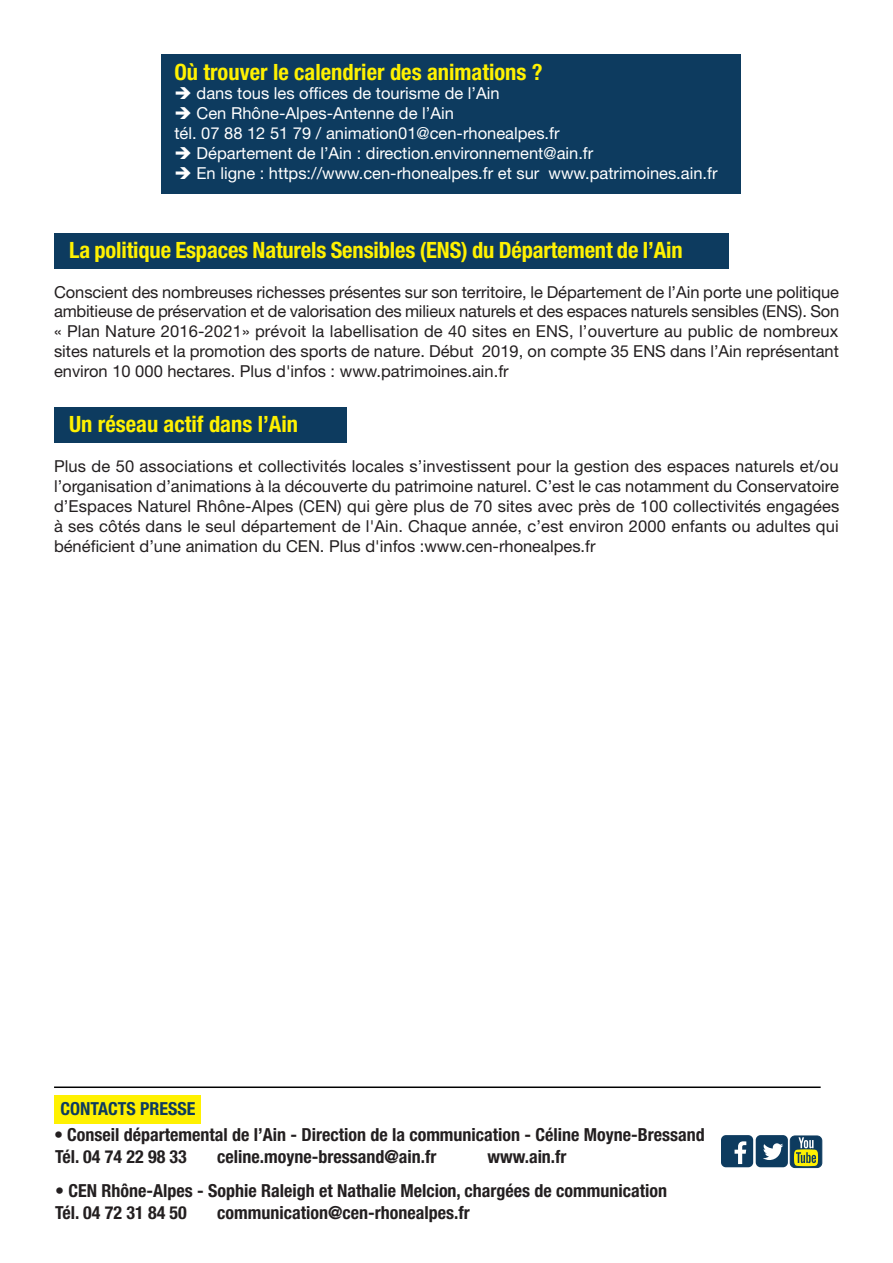
<style>
.page{position:relative;width:893px;height:1263px;background:#fff}
.page>*{position:absolute;margin:0;border:0;box-sizing:border-box;transform-origin:0 0}
.t1{font:700 condensed 22.5px "Helvetica Neue LT Pro";letter-spacing:-.005em;color:#fff101}
.t2{font:700 condensed 18px "Helvetica Neue LT Pro";color:#231f20}
.t3{font:700 condensed 18px "Helvetica Neue LT Pro";color:#0d3b5f}
.t4{font:16.5px/19.8px "Helvetica Neue LT Pro";color:#231f20;text-align:justify}
.t5{font:16.5px/19.8px "Helvetica Neue LT Pro";color:#fff}
.s1{font-weight:400;font-stretch:normal}
</style>
<div class="page">
<div style="left:54px;top:234px;width:674px;height:35px;background:#0d3b5f"></div>
<div style="left:54px;top:407px;width:293px;height:35px;background:#0d3b5f"></div>
<div style="left:721px;top:1135px;width:32px;height:32px;background:#0d3b5f;border-radius:5px"></div>
<svg style="left:734px;top:1141px;width:12px;height:23px"></svg>
<div style="left:756px;top:1135px;width:32px;height:32px;background:#0d3b5f;border-radius:5px"></div>
<svg style="left:763px;top:1143px;width:20px;height:17px"></svg>
<div style="left:790px;top:1136px;width:32px;height:32px;background:#0d3b5f;border:1px solid #0d3b5f;border-radius:5px"></div>
<svg style="left:794px;top:1137px;width:24px;height:29px"></svg>
<hr style="left:54px;top:1086px;width:767px;height:2px;background:#000">
<div style="left:54px;top:1095px;width:146px;height:28px;background:#fff101"></div>
<div style="left:162px;top:54px;width:579px;height:139px;background:#0d3b5f"></div>
<p class="t1" style="left:174px;top:58px;width:370px">Où trouver le calendrier des animations ?</p>
<p class="t5" style="left:174px;top:83px;width:327px">➔ dans tous les offices de tourisme de l’Ain</p>
<p class="t5" style="left:174px;top:103px;width:387px">➔ Cen Rhône-Alpes-Antenne de l’Ain<br>tél. 07 88 12 51 79 / animation01@cen-rhonealpes.fr</p>
<p class="t5" style="left:174px;top:143px;width:420px">➔ Département de l’Ain : direction.environnement@ain.fr</p>
<p class="t5" style="left:174px;top:163px;width:545px">➔ En ligne : https://www.cen-rhonealpes.fr et sur www.patrimoines.ain.fr</p>
<p class="t1" style="left:69px;top:237px;width:615px">La politique Espaces Naturels Sensibles (ENS) du Département de l’Ain</p>
<p class="t4" style="left:54px;top:282px;width:787px">Conscient des nombreuses richesses présentes sur son territoire, le Département de l’Ain porte une politique ambitieuse de préservation et de valorisation des milieux naturels et des espaces naturels sensibles (ENS). Son « Plan Nature 2016-2021» prévoit la labellisation de 40 sites en ENS, l’ouverture au public de nombreux sites naturels et la promotion des sports de nature. Début 2019, on compte 35 ENS dans l’Ain représentant environ 10 000 hectares. Plus d'infos : www.patrimoines.ain.fr</p>
<p class="t1" style="left:69px;top:410px;width:231px">Un réseau actif dans l’Ain</p>
<p class="t4" style="left:54px;top:456px;width:787px">Plus de 50 associations et collectivités locales s’investissent pour la gestion des espaces naturels et/ou l’organisation d’animations à la découverte du patrimoine naturel. C’est le cas notamment du Conservatoire d’Espaces Naturel Rhône-Alpes (CEN) qui gère plus de 70 sites avec près de 100 collectivités engagées à ses côtés dans le seul département de l'Ain. Chaque année, c’est environ 2000 enfants ou adultes qui bénéficient d’une animation du CEN. Plus d'infos :www.cen-rhonealpes.fr</p>
<p class="t3" style="left:61px;top:1097px;width:136px">CONTACTS PRESSE</p>
<p class="t2" style="left:55px;top:1146px;width:133px">Tél. 04 74 22 98 33</p>
<p class="t2" style="left:217px;top:1146px;width:221px">celine.moyne-bressand@ain.fr</p>
<p class="t2" style="left:487px;top:1146px;width:81px">www.ain.fr</p>
<p class="t2" style="left:54px;top:1124px;width:652px"><span class="s1">•</span> Conseil départemental de l’Ain - Direction de la communication - Céline Moyne-Bressand</p>
<p class="t2" style="left:55px;top:1180px;width:613px"><span class="s1">•</span> CEN Rhône-Alpes - Sophie Raleigh et Nathalie Melcion, chargées de communication</p>
<p class="t2" style="left:55px;top:1201px;width:133px">Tél. 04 72 31 84 50</p>
<p class="t2" style="left:217px;top:1201px;width:254px">communication@cen-rhonealpes.fr</p>
</div>
